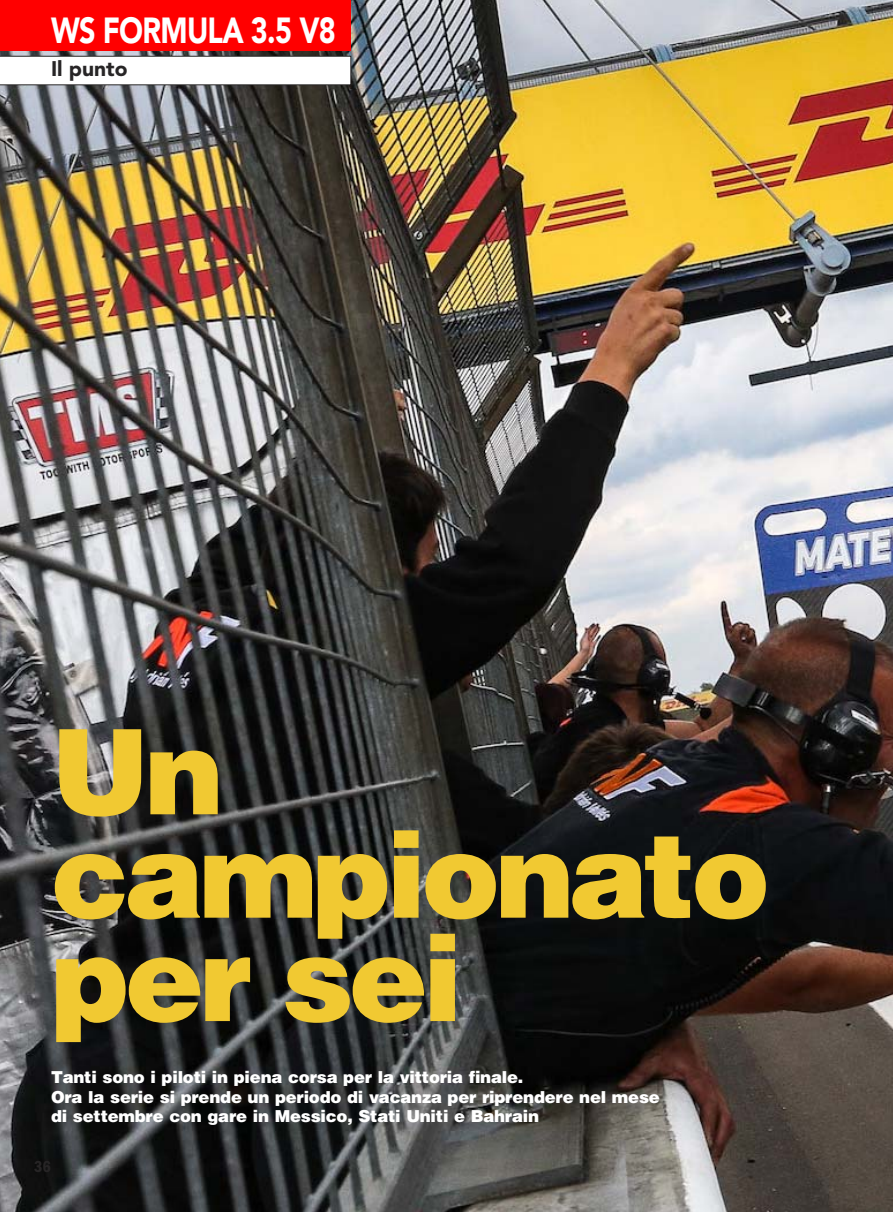
<style>
.page{position:relative;width:893px;height:1212px;background:#fff}
.page>*{position:absolute;margin:0;border:0;box-sizing:border-box;transform-origin:0 0}
.t1{font:900 118.2px/103.4px "Helvetica LT Std";letter-spacing:-.04em;color:#f1c932}
.t2{font:900 36px "Avenir";letter-spacing:-.025em;color:#fff;scale:.8 1}
.t3{font:900 21px "Avenir";color:#272526}
.t4{font:900 16.5px/19.5px "Helvetica LT Std";letter-spacing:-.015em;color:#fff}
.t5{font:16.5px "ITC Franklin Gothic Std Dm Cd";color:#272526}
</style>
<div class="page">
<img style="left:0;top:0;width:893px;height:1212px">
<svg style="left:0;top:56px;width:351px;height:29px"></svg>
<div style="left:0;top:0;width:351px;height:51px;background:#f00"></div>
<h2 class="t2" style="left:51px;top:16px;width:358px">WS FORMULA 3.5 V8</h2>
<p class="t3" style="left:51px;top:60px;width:78px">Il punto</p>
<h1 class="t1" style="left:51px;top:730px;width:720px">Un campionato per sei</h1>
<p class="t4" style="left:51px;top:1069px;width:610px">Tanti sono i piloti in piena corsa per la vittoria finale.<br>Ora la serie si prende un periodo di vacanza per riprendere nel mese di settembre con gare in Messico, Stati Uniti e Bahrain</p>
<p class="t5" style="left:34px;top:1156px;width:18px">36</p>
</div>
